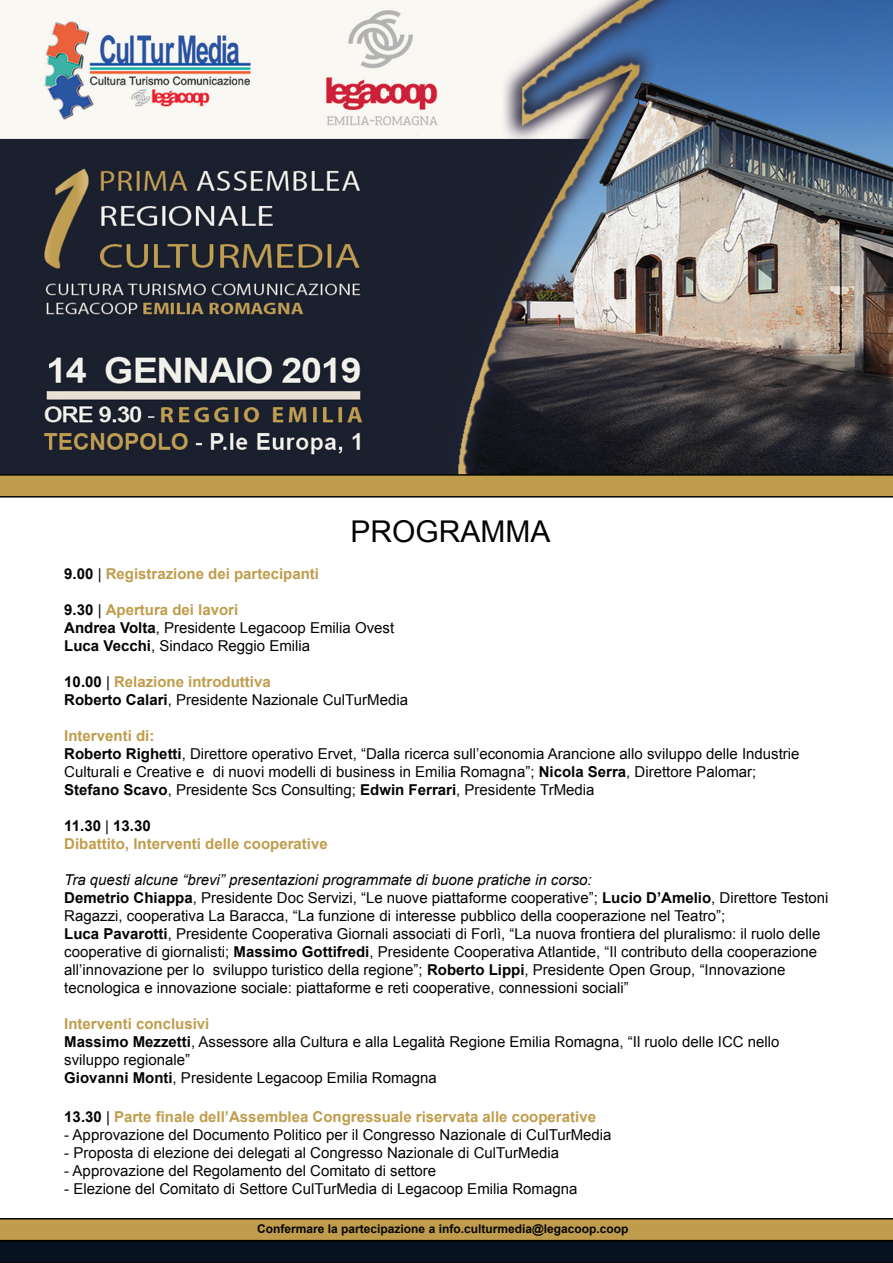
<style>
.page{position:relative;width:893px;height:1263px;background:#fff}
.page>*{position:absolute;margin:0;border:0;box-sizing:border-box;transform-origin:0 0}
.t1{font:30px "Arial";color:#040503}
.t2{font:15px/18px "Arial";color:#040503}
.t3{font:700 15px/18px "Arial";color:#c09d4c}
.t4{font:italic 15px "Arial";color:#040503}
.t5{font:700 12px "Arial";color:#040503}
.s1{color:#040503}
.s2{font-weight:400;color:#040503}
.s3{font-weight:700}
.s4{font-weight:700;color:#c09d4c}
</style>
<div class="page">
<img style="left:0;top:0;width:893px;height:474px">
<svg style="left:0;top:474px;width:893px;height:23px"></svg>
<svg style="left:0;top:1218px;width:893px;height:45px"></svg>
<p class="t1" style="left:350px;top:512px;width:202px">PROGRAMMA</p>
<p class="t3" style="left:64px;top:565px;width:256px"><span class="s1">9.00</span> <span class="s2">|</span> Registrazione dei partecipanti</p>
<p class="t3" style="left:64px;top:601px;width:175px"><span class="s1">9.30</span> <span class="s2">|</span> Apertura dei lavori</p>
<p class="t2" style="left:64px;top:618px;width:331px"><span class="s3">Andrea Volta</span>, Presidente Legacoop Emilia Ovest</p>
<p class="t2" style="left:64px;top:636px;width:247px"><span class="s3">Luca Vecchi</span>, Sindaco Reggio Emilia</p>
<p class="t3" style="left:64px;top:673px;width:208px"><span class="s1">10.00</span> <span class="s2">|</span> Relazione introduttiva</p>
<p class="t2" style="left:64px;top:690px;width:345px"><span class="s3">Roberto Calari</span>, Presidente Nazionale CulTurMedia</p>
<p class="t2" style="left:64px;top:726px;width:737px"><span class="s4">Interventi di:<br></span><span class="s3">Roberto Righetti</span>, Direttore operativo Ervet, “Dalla ricerca sull’economia Arancione allo sviluppo delle Industrie Culturali e Creative e di nuovi modelli di business in Emilia Romagna”; <span class="s3">Nicola Serra</span>, Direttore Palomar; <span class="s3">Stefano Scavo</span>, Presidente Scs Consulting; <span class="s3">Edwin Ferrari</span>, Presidente TrMedia</p>
<p class="t3" style="left:64px;top:817px;width:265px"><span class="s1">11.30</span> <span class="s2">|</span> <span class="s1">13.30<br></span>Dibattito, Interventi delle cooperative</p>
<p class="t4" style="left:64px;top:870px;width:529px">Tra questi alcune “brevi” presentazioni programmate di buone pratiche in corso:</p>
<p class="t2" style="left:64px;top:888px;width:766px"><span class="s3">Demetrio Chiappa</span>, Presidente Doc Servizi, “Le nuove piattaforme cooperative”; <span class="s3">Lucio D’Amelio</span>, Direttore Testoni Ragazzi, cooperativa La Baracca, “La funzione di interesse pubblico della cooperazione nel Teatro”;<br><span class="s3">Luca Pavarotti</span>, Presidente Cooperativa Giornali associati di Forlì, “La nuova frontiera del pluralismo: il ruolo delle cooperative di giornalisti; <span class="s3">Massimo Gottifredi</span>, Presidente Cooperativa Atlantide, “Il contributo della cooperazione all’innovazione per lo sviluppo turistico della regione”; <span class="s3">Roberto Lippi</span>, Presidente Open Group, “Innovazione tecnologica e innovazione sociale: piattaforme e reti cooperative, connessioni sociali”</p>
<p class="t3" style="left:64px;top:1015px;width:147px">Interventi conclusivi</p>
<p class="t2" style="left:64px;top:1032px;width:717px"><span class="s3">Massimo Mezzetti</span>, Assessore alla Cultura e alla Legalità Regione Emilia Romagna, “Il ruolo delle ICC nello sviluppo regionale”</p>
<p class="t2" style="left:64px;top:1068px;width:374px"><span class="s3">Giovanni Monti</span>, Presidente Legacoop Emilia Romagna</p>
<p class="t3" style="left:64px;top:1108px;width:533px"><span class="s1">13.30</span> <span class="s2">|</span> Parte finale dell’Assemblea Congressuale riservata alle cooperative</p>
<p class="t2" style="left:64px;top:1126px;width:549px">- Approvazione del Documento Politico per il Congresso Nazionale di CulTurMedia</p>
<p class="t2" style="left:64px;top:1144px;width:496px">- Proposta di elezione dei delegati al Congresso Nazionale di CulTurMedia</p>
<p class="t2" style="left:64px;top:1162px;width:373px">- Approvazione del Regolamento del Comitato di settore</p>
<p class="t2" style="left:64px;top:1180px;width:514px">- Elezione del Comitato di Settore CulTurMedia di Legacoop Emilia Romagna</p>
<p class="t5" style="left:257px;top:1220px;width:373px">Confermare la partecipazione a info.culturmedia@legacoop.coop</p>
</div>
